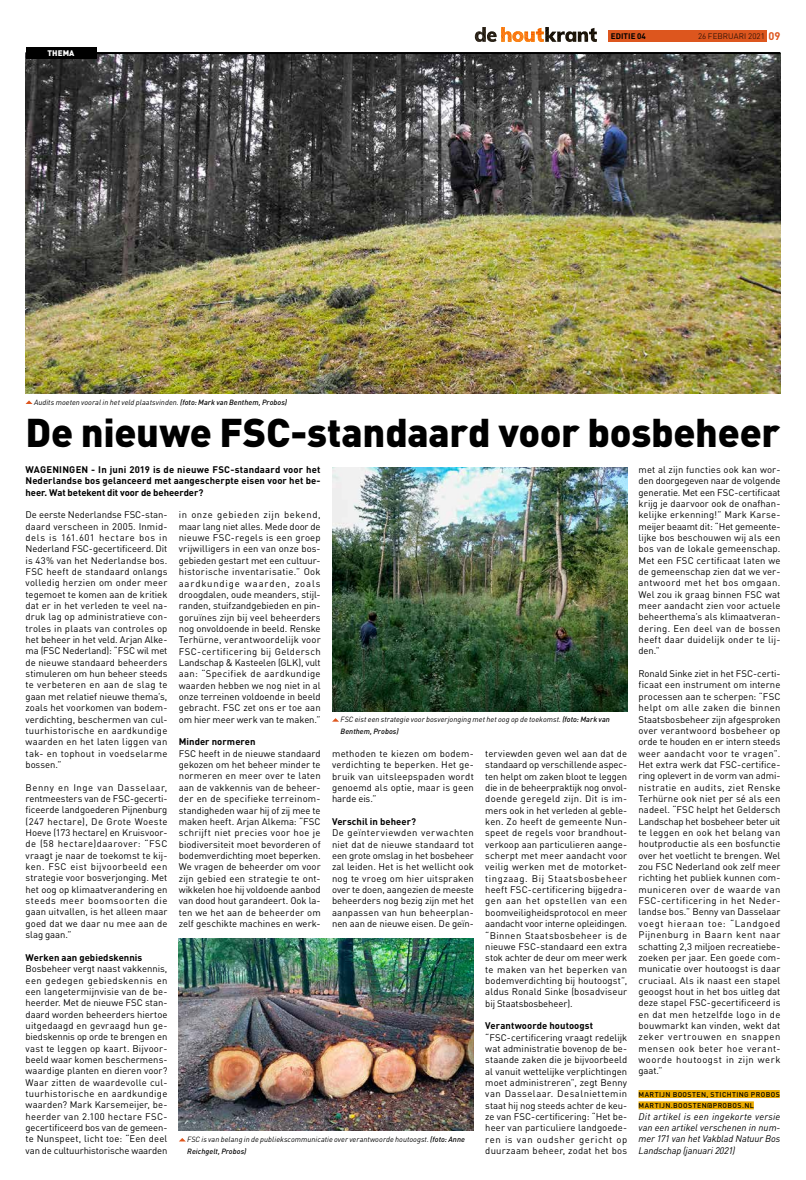
<style>
.page{position:relative;width:806px;height:1180px;background:#fff}
.page>*{position:absolute;margin:0;border:0;box-sizing:border-box;transform-origin:0 0}
.t1{font:900 39.6px "DIN";letter-spacing:-.01em;color:#000}
.t2{font:700 11px "DIN";color:#dd561e}
.t3{font:9.5px/11.3px "DIN";letter-spacing:.015em;color:#000;text-align:justify}
.t4{font:700 9.5px/11.3px "DIN";letter-spacing:.005em;color:#000;text-align:justify}
.t5{font:italic 9.5px/11.3px "DIN";letter-spacing:-.01em;color:#000;text-align:justify}
.t6{font:300 8px "DIN";letter-spacing:.01em;color:#000}
.t7{font:700 8px "DIN";letter-spacing:.01em;color:#000}
.t8{font:900 8px "DIN";letter-spacing:.01em;color:#fff}
.t9{font:italic 7.5px/11.3px "DIN";letter-spacing:.005em;color:#000}
.t10{font:500 7px/11.3px "DIN";letter-spacing:.06em;color:#000}
.s1{font-weight:500}
</style>
<div class="page">
<img style="left:26px;top:54px;width:754px;height:339px">
<img style="left:474px;top:27px;width:122px;height:15px">
<div style="left:607px;top:31px;width:158px;height:11px;background:#dd561e"></div>
<div style="left:638px;top:1089px;width:141px;height:8px;background:#eaaa00"></div>
<div style="left:638px;top:1101px;width:115px;height:8px;background:#eaaa00"></div>
<svg style="left:26px;top:400px;width:7px;height:4px"></svg>
<img style="left:179px;top:938px;width:294px;height:192px">
<img style="left:332px;top:467px;width:294px;height:244px">
<svg style="left:333px;top:718px;width:6px;height:3px"></svg>
<svg style="left:179px;top:1138px;width:7px;height:3px"></svg>
<hr style="left:26px;top:52px;width:754px;height:2px;background:#000">
<div style="left:26px;top:47px;width:70px;height:12px;background:#000"></div>
<p class="t8" style="left:47px;top:48px;width:28px">THEMA</p>
<p class="t9" style="left:34px;top:396px;width:254px">Audits moeten vooral in het veld plaatsvinden. <span class="s1">(foto: Mark van Benthem, Probos)</span></p>
<p class="t2" style="left:767px;top:29px;width:14px">09</p>
<p class="t7" style="left:610px;top:31px;width:36px">EDITIE 04</p>
<p class="t6" style="left:697px;top:31px;width:68px">26 FEBRUARI 2021</p>
<h1 class="t1" style="left:26px;top:405px;width:755px">De nieuwe FSC-standaard voor bosbeheer</h1>
<p class="t4" style="left:26px;top:463px;width:296px">WAGENINGEN - In juni 2019 is de nieuwe FSC-standaard voor het Nederlandse bos gelanceerd met aangescherpte eisen voor het be&shy;heer. Wat betekent dit voor de beheerder?</p>
<p class="t3" style="left:26px;top:509px;width:143px">De eerste Nederlandse FSC-stan&shy;daard verscheen in 2005. Inmid&shy;dels is 161.601 hectare bos in Nederland FSC-gecertificeerd. Dit is 43% van het Nederlandse bos.<br>FSC heeft de standaard onlangs volledig herzien om onder meer tegemoet te komen aan de kritiek dat er in het verleden te veel na&shy;druk lag op administratieve con&shy;troles in plaats van controles op het beheer in het veld. Arjan Alke&shy;ma (FSC Nederland): “FSC wil met de nieuwe standaard beheerders stimuleren om hun beheer steeds te verbeteren en aan de slag te gaan met relatief nieuwe thema’s, zoals het voorkomen van bodem&shy;verdichting, beschermen van cul&shy;tuurhistorische en aardkundige waarden en het laten liggen van tak- en tophout in voedselarme bossen.”</p>
<p class="t3" style="left:26px;top:781px;width:143px">Benny en Inge van Dasselaar, rentmeesters van de FSC-gecerti&shy;ficeerde landgoederen Pijnenburg (247 hectare), De Grote Woeste Hoeve (173 hectare) en Kruisvoor&shy;de (58 hectare)daarover: “FSC vraagt je naar de toekomst te kij&shy;ken. FSC eist bijvoorbeeld een strategie voor bosverjonging. Met het oog op klimaatverandering en steeds meer boomsoorten die gaan uitvallen, is het alleen maar goed dat we daar nu mee aan de slag gaan.”</p>
<p class="t4" style="left:26px;top:951px;width:118px">Werken aan gebiedskennis</p>
<p class="t3" style="left:26px;top:962px;width:143px">Bosbeheer vergt naast vakkennis, een gedegen gebiedskennis en een langetermijnvisie van de be&shy;heerder. Met de nieuwe FSC stan&shy;daard worden beheerders hiertoe uitgedaagd en gevraagd hun ge&shy;biedskennis op orde te brengen en vast te leggen op kaart. Bijvoor&shy;beeld waar komen beschermens&shy;waardige planten en dieren voor?<br>Waar zitten de waardevolle cul&shy;tuurhistorische en aardkundige waarden? Mark Karsemeijer, be&shy;heerder van 2.100 hectare FSC&shy;gecertificeerd bos van de gemeen&shy;te Nunspeet, licht toe: “Een deel van de cultuurhistorische waarden</p>
<p class="t3" style="left:179px;top:509px;width:143px">in onze gebieden zijn bekend, maar lang niet alles. Mede door de nieuwe FSC-regels is een groep vrijwilligers in een van onze bos&shy;gebieden gestart met een cultuur&shy;historische inventarisatie.” Ook aardkundige waarden, zoals droogdalen, oude meanders, stijl&shy;randen, stuifzandgebieden en pin&shy;goruïnes zijn bij veel beheerders nog onvoldoende in beeld. Renske Terhürne, verantwoordelijk voor FSC-certificering bij Geldersch Landschap &amp; Kasteelen (GLK), vult aan: “Specifiek de aardkundige waarden hebben we nog niet in al onze terreinen voldoende in beeld gebracht. FSC zet ons er toe aan om hier meer werk van te maken.”</p>
<p class="t4" style="left:179px;top:735px;width:78px">Minder normeren</p>
<p class="t3" style="left:179px;top:747px;width:143px">FSC heeft in de nieuwe standaard gekozen om het beheer minder te normeren en meer over te laten aan de vakkennis van de beheer&shy;der en de specifieke terreinom&shy;standigheden waar hij of zij mee te maken heeft. Arjan Alkema: “FSC schrijft niet precies voor hoe je biodiversiteit moet bevorderen of bodemverdichting moet beperken.<br>We vragen de beheerder om voor zijn gebied een strategie te ont&shy;wikkelen hoe hij voldoende aanbod van dood hout garandeert. Ook la&shy;ten we het aan de beheerder om zelf geschikte machines en werk-</p>
<p class="t3" style="left:332px;top:747px;width:143px">methoden te kiezen om bodem&shy;verdichting te beperken. Het ge&shy;bruik van uitsleepspaden wordt genoemd als optie, maar is geen harde eis.”</p>
<p class="t9" style="left:340px;top:713px;width:271px">FSC eist een strategie voor bosverjonging met het oog op de toekomst. <span class="s1">(foto: Mark van<br>Benthem, Probos)</span></p>
<p class="t3" style="left:485px;top:747px;width:143px">terviewden geven wel aan dat de standaard op verschillende aspec&shy;ten helpt om zaken bloot te leggen die in de beheerpraktijk nog onvol&shy;doende geregeld zijn. Dit is im&shy;mers ook in het verleden al geble&shy;ken. Zo heeft de gemeente Nun&shy;speet de regels voor brandhout&shy;verkoop aan particulieren aange&shy;scherpt met meer aandacht voor veilig werken met de motorket&shy;tingzaag. Bij Staatsbosbeheer heeft FSC-certificering bijgedra&shy;gen aan het opstellen van een boomveiligheidsprotocol en meer aandacht voor interne opleidingen. “Binnen Staatsbosbeheer is de nieuwe FSC-standaard een extra stok achter de deur om meer werk te maken van het beperken van bodemverdichting bij houtoogst”, aldus Ronald Sinke (bosadviseur bij Staatsbosbeheer).</p>
<p class="t4" style="left:485px;top:1019px;width:109px">Verantwoorde houtoogst</p>
<p class="t3" style="left:485px;top:1031px;width:143px">“FSC-certificering vraagt redelijk wat administratie bovenop de be&shy;staande zaken die je bijvoorbeeld al vanuit wettelijke verplichtingen moet administreren”, zegt Benny van Dasselaar. Desalniettemin staat hij nog steeds achter de keu&shy;ze van FSC-certificering: “Het be&shy;heer van particuliere landgoede&shy;ren is van oudsher gericht op duurzaam beheer, zodat het bos</p>
<p class="t4" style="left:332px;top:815px;width:86px">Verschil in beheer?</p>
<p class="t3" style="left:332px;top:826px;width:143px">De geïnterviewden verwachten niet dat de nieuwe standaard tot een grote omslag in het bosbeheer zal leiden. Het is het wellicht ook nog te vroeg om hier uitspraken over te doen, aangezien de meeste beheerders nog bezig zijn met het aanpassen van hun beheerplan&shy;nen aan de nieuwe eisen. De geïn-</p>
<p class="t9" style="left:187px;top:1133px;width:279px">FSC is van belang in de publiekscommunicatie over verantwoorde houtoogst. <span class="s1">(foto: Anne<br>Reichgelt, Probos)</span></p>
<p class="t3" style="left:638px;top:463px;width:143px">met al zijn functies ook kan wor&shy;den doorgegeven naar de volgende generatie. Met een FSC-certificaat krijg je daarvoor ook de onafhan&shy;kelijke erkenning!” Mark Karse&shy;meijer beaamt dit: “Het gemeente&shy;lijke bos beschouwen wij als een bos van de lokale gemeenschap.<br>Met een FSC certificaat laten we de gemeenschap zien dat we ver&shy;antwoord met het bos omgaan.<br>Wel zou ik graag binnen FSC wat meer aandacht zien voor actuele beheerthema’s als klimaatveran&shy;dering. Een deel van de bossen heeft daar duidelijk onder te lij&shy;den.”</p>
<p class="t3" style="left:638px;top:667px;width:143px">Ronald Sinke ziet in het FSC-certi&shy;ficaat een instrument om interne processen aan te scherpen: “FSC helpt om alle zaken die binnen Staatsbosbeheer zijn afgesproken over verantwoord bosbeheer op orde te houden en er intern steeds weer aandacht voor te vragen”.<br>Het extra werk dat FSC-certifice&shy;ring oplevert in de vorm van admi&shy;nistratie en audits, ziet Renske Terhürne ook niet per sé als een nadeel. “FSC helpt het Geldersch Landschap het bosbeheer beter uit te leggen en ook het belang van houtproductie als een bosfunctie over het voetlicht te brengen. Wel zou FSC Nederland ook zelf meer richting het publiek kunnen com&shy;municeren over de waarde van FSC-certificering in het Neder&shy;landse bos.” Benny van Dasselaar voegt hieraan toe: “Landgoed Pijnenburg in Baarn kent naar schatting 2,3 miljoen recreatiebe&shy;zoeken per jaar. Een goede com&shy;municatie over houtoogst is daar cruciaal. Als ik naast een stapel geoogst hout in het bos uitleg dat deze stapel FSC-gecertificeerd is en dat men hetzelfde logo in de bouwmarkt kan vinden, wekt dat zeker vertrouwen en snappen mensen ook beter hoe verant&shy;woorde houtoogst in zijn werk gaat.”</p>
<p class="t10" style="left:638px;top:1088px;width:143px">MARTIJN BOOSTEN, STICHTING PROBOS<br>MARTIJN.BOOSTEN@PROBOS.NL</p>
<p class="t5" style="left:638px;top:1110px;width:143px">Dit artikel is een ingekorte versie van een artikel verschenen in num&shy;mer 171 van het Vakblad Natuur Bos Landschap (januari 2021)</p>
</div>
